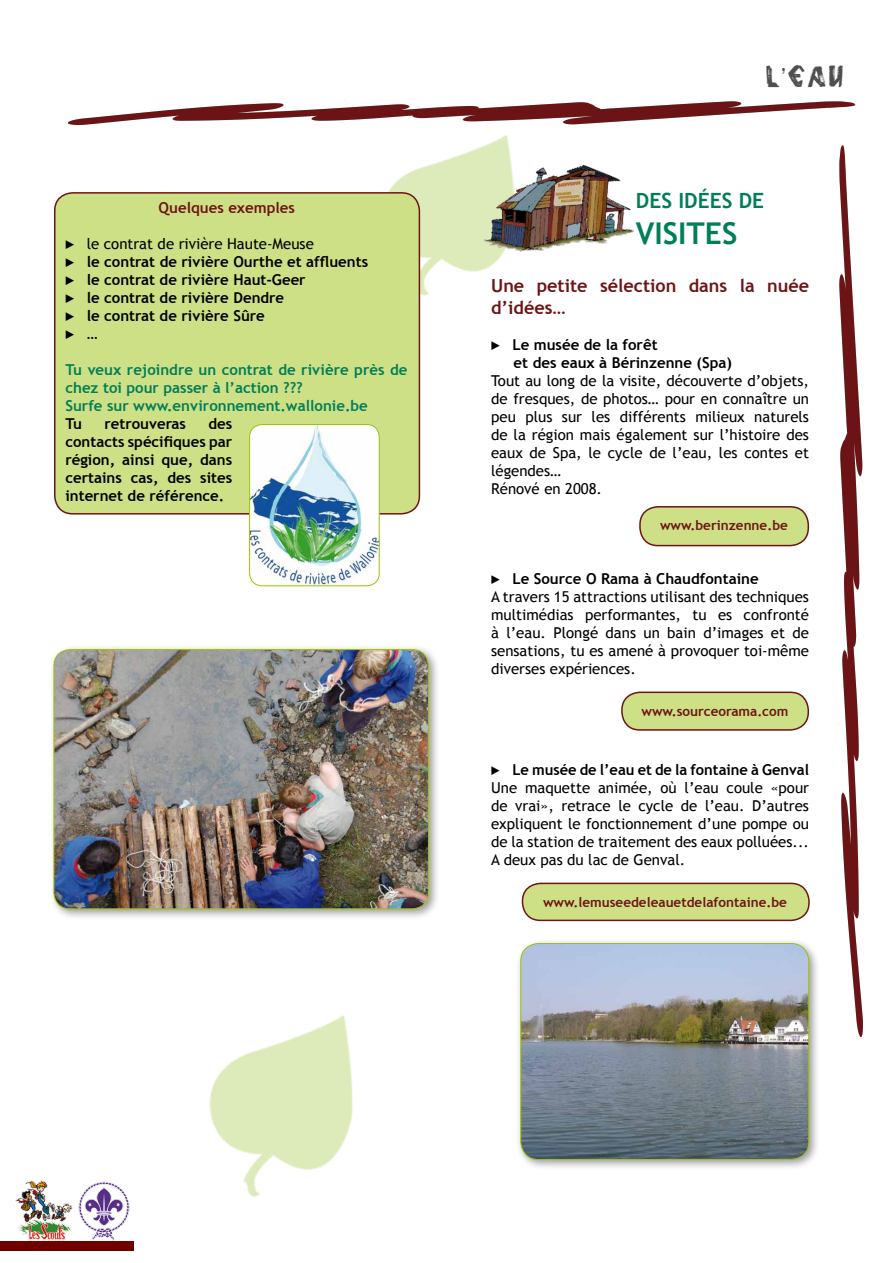
<style>
.page{position:relative;width:893px;height:1263px;background:#fff}
.page>*{position:absolute;margin:0;border:0;box-sizing:border-box;transform-origin:0 0}
.t1{font:700 30px "Trebuchet MS";color:#007e57}
.t2{font:27px "vtksanimal 2";color:#4e4e50}
.t3{font:700 21px "Trebuchet MS";color:#007e57}
.t4{font:700 18px/21.6px "Trebuchet MS";color:#6c1415}
.t5{font:15px/18px "Trebuchet MS";color:#000}
.t6{font:700 15px/18px "Trebuchet MS";color:#000}
.t7{font:700 15px/18px "Trebuchet MS";color:#007e57}
.t8{font:700 15px "Trebuchet MS";color:#6d1415}
.t9{font:15px "Lucida Console";color:#000}
.t10{font:700 13.5px "Trebuchet MS";color:#6d1415}
.s1{font-family:"Lucida Console";font-weight:400}
.s2{font-weight:400}
.s3{font-family:"Trebuchet MS";font-weight:700}
.s4{font-family:"Lucida Console"}
.s5{font-weight:700}
</style>
<div class="page">
<img style="left:388px;top:135px;width:124px;height:165px">
<div style="left:0;top:1241px;width:133px;height:10px;background:#6e0000"></div>
<img style="left:69px;top:101px;width:787px;height:24px">
<img style="left:209px;top:1015px;width:144px;height:182px">
<img style="left:15px;top:1180px;width:58px;height:61px">
<img style="left:78px;top:1181px;width:52px;height:60px">
<img style="left:835px;top:108px;width:28px;height:928px">
<div style="left:55px;top:193px;width:364px;height:321px;background:#cee085;border-radius:18px"></div>
<div style="left:54px;top:192px;width:366px;height:322px;border:2px solid #6d1415;border-radius:18px"></div>
<img style="left:250px;top:424px;width:129px;height:162px">
<div style="left:249px;top:424px;width:130px;height:162px;border:1px solid #9dc10b;border-radius:13px"></div>
<div style="left:49px;top:645px;width:391px;height:276px;background:#000;opacity:.4"></div>
<img style="left:54px;top:650px;width:374px;height:259px">
<div style="left:54px;top:649px;width:375px;height:260px;border:1px solid #9dc10b;border-radius:16px"></div>
<img style="left:484px;top:164px;width:150px;height:88px">
<div style="left:640px;top:507px;width:168px;height:39px;background:#cee085;border-radius:18px"></div>
<div style="left:639px;top:506px;width:170px;height:40px;border:2px solid #6d1415;border-radius:18px"></div>
<div style="left:622px;top:692px;width:186px;height:38px;background:#cee085;border-radius:18px"></div>
<div style="left:621px;top:691px;width:188px;height:40px;border:2px solid #6d1415;border-radius:18px"></div>
<div style="left:522px;top:883px;width:287px;height:37px;background:#cee085;border-radius:18px"></div>
<div style="left:522px;top:883px;width:288px;height:38px;border:2px solid #6d1415;border-radius:18px"></div>
<div style="left:515px;top:938px;width:305px;height:233px;background:#000;opacity:.4"></div>
<img style="left:521px;top:943px;width:288px;height:216px">
<div style="left:520px;top:943px;width:289px;height:217px;border:1px solid #9dc10b;border-radius:18px"></div>
<p class="t8" style="left:159px;top:198px;width:138px">Quelques exemples</p>
<p class="t6" style="left:65px;top:235px;width:304px"><span class="s1">►</span> <span class="s2">le contrat de rivière Haute-Meuse<br></span><span class="s1">►</span> le contrat de rivière Ourthe et affluents <span class="s1">►</span> le contrat de rivière Haut-Geer<br><span class="s1">►</span> le contrat de rivière Dendre<br><span class="s1">►</span> le contrat de rivière Sûre</p>
<p class="t9" style="left:65px;top:327px;width:34px">► <span class="s3">…</span></p>
<p class="t7" style="left:65px;top:361px;width:344px">Tu veux rejoindre un contrat de rivière près de chez toi pour passer à l’action ???<br>Surfe sur www.environnement.wallonie.be</p>
<p class="t6" style="left:65px;top:415px;width:18px">Tu</p>
<p class="t6" style="left:104px;top:415px;width:83px">retrouveras</p>
<p class="t6" style="left:65px;top:415px;width:168px;text-align:justify;text-indent:143px">des contacts spécifiques par région, ainsi que, dans certains cas, des sites internet de référence.</p>
<h2 class="t2" style="left:765px;top:60px;width:80px">L’EAU</h2>
<h3 class="t3" style="left:636px;top:187px;width:130px">DES IDÉES DE</h3>
<h1 class="t1" style="left:636px;top:215px;width:103px">VISITES</h1>
<p class="t4" style="left:491px;top:275px;width:319px">Une petite sélection dans la nuée d’idées…</p>
<p class="t6" style="left:514px;top:336px;width:220px;text-indent:-22px"><span class="s1">►</span> Le musée de la forêt<br>et des eaux à Bérinzenne (Spa)</p>
<p class="t5" style="left:491px;top:372px;width:319px">Tout au long de la visite, découverte d’objets, de fresques, de photos… pour en connaître un peu plus sur les différents milieux naturels de la région mais également sur l’histoire des eaux de Spa, le cycle de l’eau, les contes et légendes…<br>Rénové en 2008.</p>
<p class="t10" style="left:660px;top:517px;width:129px">www.berinzenne.be</p>
<p class="t5" style="left:491px;top:570px;width:319px"><span class="s4">►</span> <span class="s5">Le Source O Rama à Chaudfontaine<br></span>A travers 15 attractions utilisant des techniques multimédias performantes, tu es confronté à l’eau. Plongé dans un bain d’images et de sensations, tu es amené à provoquer toi-même diverses expériences.</p>
<p class="t10" style="left:641px;top:702px;width:148px">www.sourceorama.com</p>
<p class="t5" style="left:491px;top:760px;width:319px;text-align:justify"><span class="s4">►</span> <span class="s5">Le musée de l’eau et de la fontaine à Genval </span>Une maquette animée, où l’eau coule «pour de vrai», retrace le cycle de l’eau. D’autres expliquent le fonctionnement d’une pompe ou de la station de traitement des eaux polluées...<br>A deux pas du lac de Genval.</p>
<p class="t10" style="left:543px;top:894px;width:245px">www.lemuseedeleauetdelafontaine.be</p>
</div>
